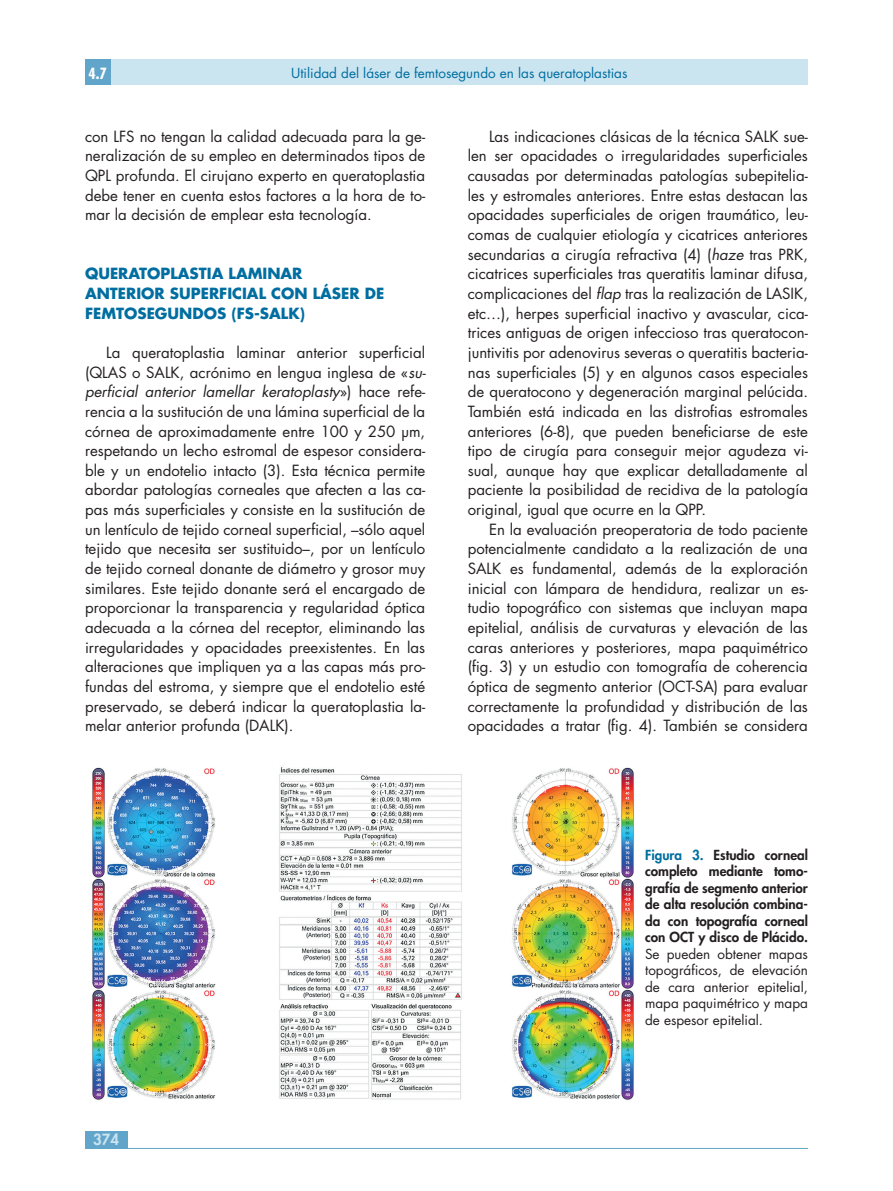
<style>
.page{position:relative;width:893px;height:1191px;background:#fff}
.page>*{position:absolute;margin:0;border:0;box-sizing:border-box;transform-origin:0 0}
.t1{font:15px/19.6px "Futura Std";color:#231f20;text-align:justify}
.t2{font:700 15px/19.6px "Futura Std";color:#006ea0}
.t3{font:800 15px "Futura Std";color:#cae4f0}
.t4{font:700 condensed 15px "Futura Std";color:#fff}
.t5{font:800 13.5px/16.5px "Futura Std";color:#231f20;text-align:justify}
.t6{font:13.5px/16.5px "Futura Std";color:#231f20;text-align:justify}
.t7{font:13.5px "Futura Std";color:#006ea0}
.s1{font-style:italic}
.s2{color:#006ea0}
</style>
<div class="page">
<div style="left:85px;top:1131px;width:43px;height:17px;background:#62a5ca"></div>
<div style="left:85px;top:60px;width:723px;height:25px;background:#cae4f0"></div>
<div style="left:85px;top:60px;width:26px;height:25px;background:#62a5ca"></div>
<hr style="left:85px;top:1148px;width:723px;height:1px;background:#62a5ca">
<img style="left:92px;top:767px;width:542px;height:333px">
<p class="t4" style="left:89px;top:64px;width:20px">4.7</p>
<p class="t7" style="left:291px;top:64px;width:338px">Utilidad del láser de femtosegundo en las queratoplastias</p>
<p class="t1" style="left:85px;top:126px;width:342px">con LFS no tengan la calidad adecuada para la ge&shy;neralización de su empleo en determinados tipos de QPL profunda. El cirujano experto en queratoplastia debe tener en cuenta estos factores a la hora de to&shy;mar la decisión de emplear esta tecnología.</p>
<p class="t2" style="left:85px;top:263px;width:301px">QUERATOPLASTIA LAMINAR<br>ANTERIOR SUPERFICIAL CON LÁSER DE<br>FEMTOSEGUNDOS (FS-SALK)</p>
<p class="t1" style="left:85px;top:343px;width:342px;text-indent:21px">La queratoplastia laminar anterior superficial (QLAS o SALK, acrónimo en lengua inglesa de «<span class="s1">su&shy;perficial anterior lamellar keratoplasty</span>») hace refe&shy;rencia a la sustitución de una lámina superficial de la córnea de aproximadamente entre 100 y 250 µm, respetando un lecho estromal de espesor considera&shy;ble y un endotelio intacto (3). Esta técnica permite abordar patologías corneales que afecten a las ca&shy;pas más superficiales y consiste en la sustitución de un lentículo de tejido corneal superficial, –sólo aquel tejido que necesita ser sustituido–, por un lentículo de tejido corneal donante de diámetro y grosor muy similares. Este tejido donante será el encargado de proporcionar la transparencia y regularidad óptica adecuada a la córnea del receptor, eliminando las irregularidades y opacidades preexistentes. En las alteraciones que impliquen ya a las capas más pro&shy;fundas del estroma, y siempre que el endotelio esté preservado, se deberá indicar la queratoplastia la&shy;melar anterior profunda (DALK).</p>
<p class="t1" style="left:468px;top:126px;width:342px;text-indent:21px">Las indicaciones clásicas de la técnica SALK sue&shy;len ser opacidades o irregularidades superficiales causadas por determinadas patologías subepitelia&shy;les y estromales anteriores. Entre estas destacan las opacidades superficiales de origen traumático, leu&shy;comas de cualquier etiología y cicatrices anteriores secundarias a cirugía refractiva (4) (<span class="s1">haze</span> tras PRK, cicatrices superficiales tras queratitis laminar difusa, complicaciones del <span class="s1">flap</span> tras la realización de LASIK, etc…), herpes superficial inactivo y avascular, cica&shy;trices antiguas de origen infeccioso tras queratocon&shy;juntivitis por adenovirus severas o queratitis bacteria&shy;nas superficiales (5) y en algunos casos especiales de queratocono y degeneración marginal pelúcida.<br>También está indicada en las distrofias estromales anteriores (6-8), que pueden beneficiarse de este tipo de cirugía para conseguir mejor agudeza vi&shy;sual, aunque hay que explicar detalladamente al paciente la posibilidad de recidiva de la patología original, igual que ocurre en la QPP.</p>
<p class="t1" style="left:468px;top:519px;width:342px;text-indent:21px">En la evaluación preoperatoria de todo paciente potencialmente candidato a la realización de una SALK es fundamental, además de la exploración inicial con lámpara de hendidura, realizar un es&shy;tudio topográfico con sistemas que incluyan mapa epitelial, análisis de curvaturas y elevación de las caras anteriores y posteriores, mapa paquimétrico (fig. 3) y un estudio con tomografía de coherencia óptica de segmento anterior (OCT-SA) para evaluar correctamente la profundidad y distribución de las opacidades a tratar (fig. 4). También se considera</p>
<p class="t3" style="left:93px;top:1129px;width:28px">374</p>
<p class="t5" style="left:645px;top:846px;width:164px"><span class="s2">Figura 3.</span> Estudio corneal completo mediante tomo&shy;grafía de segmento anterior de alta resolución combina&shy;da con topografía corneal con OCT y disco de Plácido.</p>
<p class="t6" style="left:645px;top:945px;width:164px">Se pueden obtener mapas topográficos, de elevación de cara anterior epitelial, mapa paquimétrico y mapa de espesor epitelial.</p>
</div>
